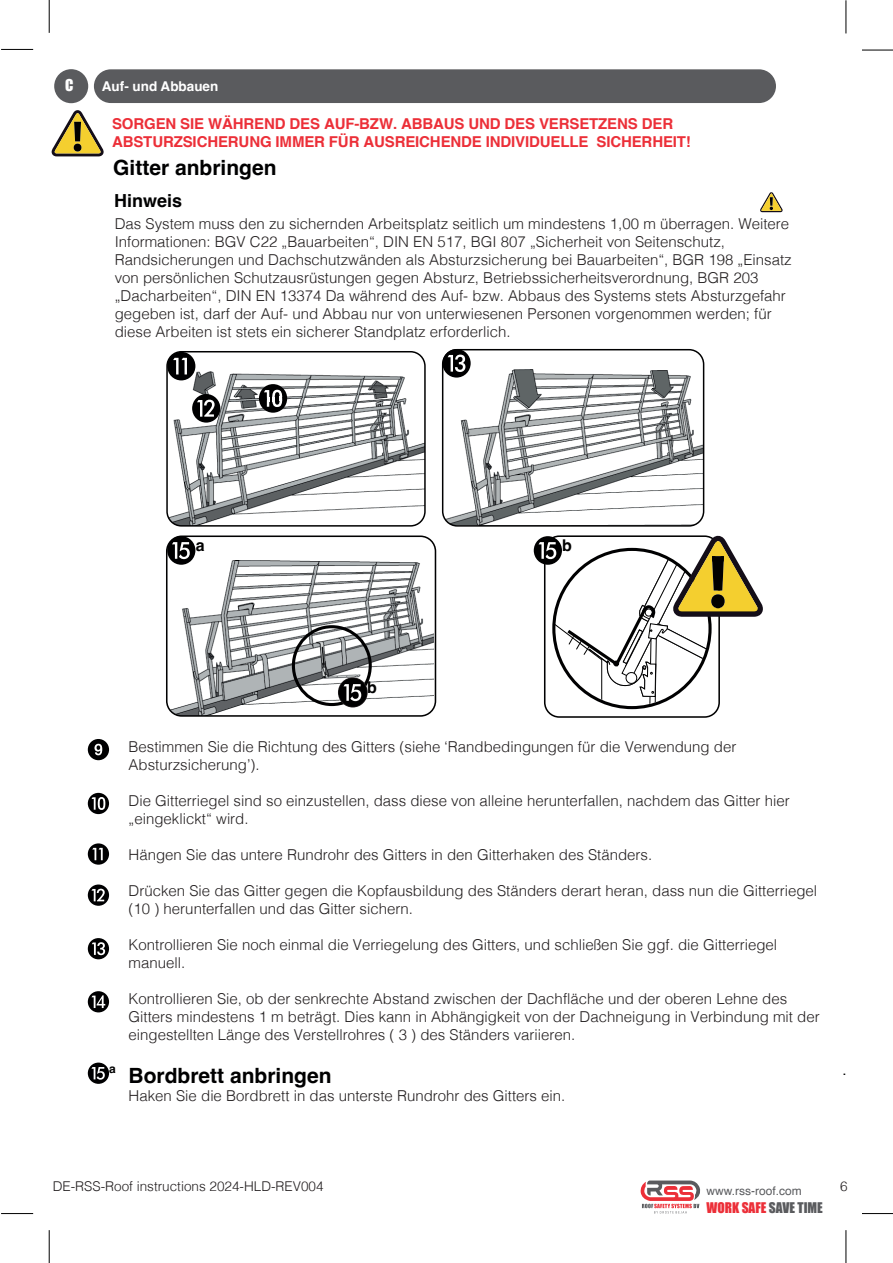
<style>
.page{position:relative;width:893px;height:1263px;background:#fff}
.page>*{position:absolute;margin:0;border:0;box-sizing:border-box;transform-origin:0 0}
.t1{font:700 21px "Helvetica";color:#000001}
.t2{font:700 18px "Helvetica";color:#000001}
.t3{font:700 16.2px "Helvetica";color:#000001}
.t4{font:300 15px/18px "Helvetica";color:#231f20}
.t5{font:700 15px/18px "Helvetica";letter-spacing:-.01em;color:#ec2f38}
.t6{font:15px "Helvetica";color:#000001}
.t7{font:15px "Impact";color:#fff}
.t8{font:300 13.5px "Helvetica";color:#231f20}
.t9{font:13.5px "Impact";color:#ec2f38}
.t10{font:700 13.5px "Helvetica";color:#fff}
.t11{font:12px "Helvetica";color:#5a5b5e}
.t12{font:700 12px "Helvetica";color:#000001}
.s1{color:#5a5b5e}
</style>
<div class="page">
<hr style="left:1px;top:1213px;width:32px;height:1px;background:#000">
<hr style="left:49px;top:1230px;width:1px;height:33px;background:#000">
<hr style="left:862px;top:50px;width:31px;height:1px;background:#000">
<hr style="left:846px;top:0;width:1px;height:33px;background:#000">
<hr style="left:1px;top:49px;width:32px;height:1px;background:#000">
<hr style="left:49px;top:0;width:1px;height:33px;background:#000">
<hr style="left:862px;top:1213px;width:31px;height:1px;background:#000">
<hr style="left:846px;top:1230px;width:1px;height:33px;background:#000">
<img style="left:169px;top:560px;width:265px;height:154px">
<div style="left:166px;top:535px;width:270px;height:182px;border:2px solid #000001;border-radius:15px"></div>
<div style="left:292px;top:625px;width:80px;height:81px;border:3px solid #000001;border-radius:50%"></div>
<img style="left:169px;top:357px;width:254px;height:167px">
<div style="left:166px;top:351px;width:260px;height:176px;border:2px solid #000001;border-radius:14px"></div>
<img style="left:445px;top:355px;width:258px;height:169px">
<div style="left:442px;top:349px;width:262px;height:178px;border:2px solid #000001;border-radius:15px"></div>
<svg style="left:167px;top:352px;width:28px;height:28px"></svg>
<svg style="left:167px;top:536px;width:28px;height:29px"></svg>
<svg style="left:192px;top:394px;width:28px;height:29px"></svg>
<svg style="left:442px;top:349px;width:29px;height:29px"></svg>
<svg style="left:88px;top:739px;width:21px;height:21px"></svg>
<svg style="left:88px;top:793px;width:21px;height:21px"></svg>
<svg style="left:88px;top:843px;width:21px;height:22px"></svg>
<svg style="left:88px;top:884px;width:21px;height:22px"></svg>
<svg style="left:88px;top:938px;width:21px;height:21px"></svg>
<svg style="left:88px;top:991px;width:21px;height:21px"></svg>
<svg style="left:88px;top:1062px;width:21px;height:22px"></svg>
<svg style="left:51px;top:110px;width:53px;height:46px"></svg>
<div style="left:74px;top:144px;width:7px;height:8px;background:#020100;border-radius:50%"></div>
<svg style="left:534px;top:535px;width:229px;height:171px"></svg>
<div style="left:711px;top:594px;width:14px;height:14px;background:#020100;border-radius:50%"></div>
<div style="left:94px;top:69px;width:682px;height:34px;background:#5a5b5e;border-radius:17px"></div>
<div style="left:54px;top:69px;width:34px;height:34px;background:#5a5b5e;border-radius:50%"></div>
<svg style="left:259px;top:384px;width:28px;height:29px"></svg>
<div style="left:338px;top:677px;width:30px;height:30px;border:2px solid #231f20;border-radius:50%"></div>
<svg style="left:339px;top:678px;width:28px;height:29px"></svg>
<svg style="left:640px;top:1180px;width:60px;height:33px"></svg>
<svg style="left:760px;top:192px;width:23px;height:20px"></svg>
<p class="t7" style="left:65px;top:73px;width:10px">C</p>
<p class="t10" style="left:102px;top:78px;width:118px">Auf- und Abbauen</p>
<p class="t5" style="left:112px;top:117px;width:580px">SORGEN SIE WÄHREND DES AUF-BZW. ABBAUS UND DES VERSETZENS DER<br>ABSTURZSICHERUNG IMMER FÜR AUSREICHENDE INDIVIDUELLE SICHERHEIT!</p>
<h1 class="t1" style="left:113px;top:155px;width:165px">Gitter anbringen</h1>
<p class="t2" style="left:114px;top:189px;width:70px">Hinweis</p>
<p class="t4" style="left:115px;top:213px;width:678px">Das System muss den zu sichernden Arbeitsplatz seitlich um mindestens 1,00 m überragen. Weitere Informationen: BGV C22 „Bauarbeiten“, DIN EN 517, BGI 807 „Sicherheit von Seitenschutz, Randsicherungen und Dachschutzwänden als Absturzsicherung bei Bauarbeiten“, BGR 198 „Einsatz von persönlichen Schutzausrüstungen gegen Absturz, Betriebssicherheitsverordnung, BGR 203 „Dacharbeiten“, DIN EN 13374 Da während des Auf- bzw. Abbaus des Systems stets Absturzgefahr gegeben ist, darf der Auf- und Abbau nur von unterwiesenen Personen vorgenommen werden; für diese Arbeiten ist stets ein sicherer Standplatz erforderlich.</p>
<p class="t3" style="left:196px;top:535px;width:10px">a</p>
<p class="t3" style="left:562px;top:535px;width:11px">b</p>
<p class="t3" style="left:367px;top:677px;width:11px">b</p>
<p class="t12" style="left:109px;top:1062px;width:8px">a</p>
<p class="t4" style="left:129px;top:736px;width:609px">Bestimmen Sie die Richtung des Gitters (siehe ‘Randbedingungen für die Verwendung der<br>Absturzsicherung’).</p>
<p class="t4" style="left:129px;top:790px;width:663px">Die Gitterriegel sind so einzustellen, dass diese von alleine herunterfallen, nachdem das Gitter hier „eingeklickt“ wird.</p>
<p class="t4" style="left:129px;top:844px;width:525px">Hängen Sie das untere Rundrohr des Gitters in den Gitterhaken des Ständers.</p>
<p class="t4" style="left:129px;top:880px;width:690px">Drücken Sie das Gitter gegen die Kopfausbildung des Ständers derart heran, dass nun die Gitterriegel (10 ) herunterfallen und das Gitter sichern.</p>
<p class="t4" style="left:129px;top:934px;width:650px">Kontrollieren Sie noch einmal die Verriegelung des Gitters, und schließen Sie ggf. die Gitterriegel manuell.</p>
<p class="t4" style="left:129px;top:988px;width:693px">Kontrollieren Sie, ob der senkrechte Abstand zwischen der Dachfläche und der oberen Lehne des<br>Gitters mindestens 1 m beträgt. Dies kann in Abhängigkeit von der Dachneigung in Verbindung mit der eingestellten Länge des Verstellrohres ( 3 ) des Ständers variieren.</p>
<h1 class="t1" style="left:129px;top:1063px;width:205px">Bordbrett anbringen</h1>
<p class="t4" style="left:129px;top:1086px;width:438px">Haken Sie die Bordbrett in das unterste Rundrohr des Gitters ein.</p>
<p class="t6" style="left:842px;top:1058px;width:6px">.</p>
<p class="t8" style="left:53px;top:1174px;width:272px">DE-RSS-Roof instructions 2024-HLD-REV004</p>
<p class="t8" style="left:840px;top:1174px;width:9px">6</p>
<p class="t11" style="left:706px;top:1181px;width:97px">www.rss-roof.com</p>
<p class="t9" style="left:706px;top:1197px;width:118px">WORK SAFE <span class="s1">SAVE TIME</span></p>
</div>
